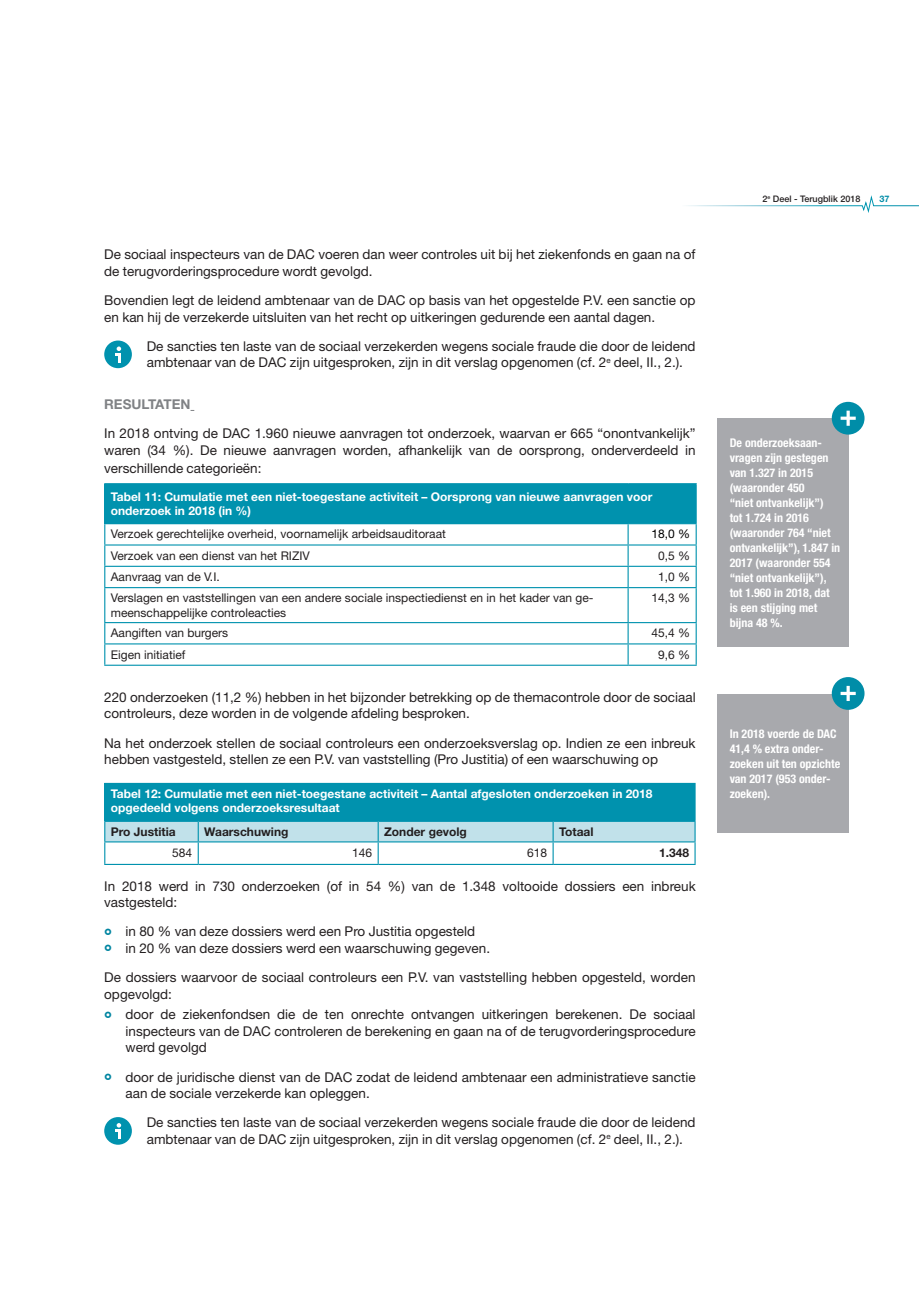
<style>
.page{position:relative;width:919px;height:1289px;background:#fff}
.page>*{position:absolute;margin:0;border:0;box-sizing:border-box;transform-origin:0 0}
.t1{font:13.5px/16.5px "Helvetica Neue LT Std";color:#231f20}
.t2{font:700 13.5px "Helvetica Neue LT Std";color:#808285}
.t3{font:700 condensed 12px/15px "Helvetica Neue LT Std";color:#fff}
.t4{font:12px/14.4px "Helvetica Neue LT Std";color:#231f20}
.t5{font:700 12px/14.4px "Helvetica Neue LT Std";color:#fff}
.t6{font:700 12px "Helvetica Neue LT Std";color:#231f20}
.t7{font:12px "Helvetica Neue LT Std";color:#000}
.t8{font:500 9px "Helvetica Neue LT Std";color:#231f20}
.t9{font:700 9px "Helvetica Neue LT Std";color:#008da8}
</style>
<div class="page">
<svg style="left:688px;top:196px;width:230px;height:17px"></svg>
<div style="left:104px;top:340px;width:28px;height:28px;background:#0092ae;border-radius:50%"></div>
<svg style="left:115px;top:346px;width:7px;height:17px"></svg>
<div style="left:105px;top:483px;width:591px;height:40px;background:#0092ae"></div>
<hr style="left:104px;top:483px;width:524px;height:1px;background:#0092ae">
<hr style="left:104px;top:484px;width:1px;height:39px;background:#0092ae">
<hr style="left:104px;top:523px;width:524px;height:1px;background:#0092ae">
<hr style="left:104px;top:544px;width:524px;height:1px;background:#0092ae">
<hr style="left:104px;top:565px;width:524px;height:2px;background:#0092ae">
<svg style="left:104px;top:524px;width:1px;height:63px"></svg>
<hr style="left:104px;top:587px;width:524px;height:1px;background:#0092ae">
<hr style="left:104px;top:588px;width:1px;height:34px;background:#0092ae">
<hr style="left:104px;top:622px;width:524px;height:1px;background:#0092ae">
<hr style="left:104px;top:643px;width:524px;height:1px;background:#0092ae">
<svg style="left:104px;top:623px;width:1px;height:41px"></svg>
<svg style="left:627px;top:523px;width:69px;height:141px"></svg>
<hr style="left:104px;top:664px;width:524px;height:1px;background:#0092ae">
<hr style="left:628px;top:664px;width:68px;height:1px;background:#0092ae">
<div style="left:105px;top:783px;width:590px;height:38px;background:#0092ae"></div>
<hr style="left:104px;top:782px;width:94px;height:2px;background:#0092ae">
<hr style="left:104px;top:784px;width:1px;height:36px;background:#0092ae">
<hr style="left:198px;top:782px;width:180px;height:2px;background:#0092ae">
<hr style="left:378px;top:782px;width:175px;height:2px;background:#0092ae">
<hr style="left:553px;top:782px;width:142px;height:2px;background:#0092ae">
<hr style="left:104px;top:820px;width:94px;height:1px;background:#0092ae">
<svg style="left:104px;top:821px;width:591px;height:42px"></svg>
<hr style="left:104px;top:863px;width:94px;height:2px;background:#0092ae">
<hr style="left:198px;top:863px;width:180px;height:2px;background:#0092ae">
<hr style="left:378px;top:863px;width:175px;height:2px;background:#0092ae">
<hr style="left:553px;top:863px;width:142px;height:2px;background:#0092ae">
<div style="left:104px;top:1117px;width:28px;height:27px;background:#0092ae;border-radius:50%"></div>
<svg style="left:115px;top:1123px;width:7px;height:16px"></svg>
<div style="left:716px;top:418px;width:132px;height:229px;background:#a8a9ad"></div>
<div style="left:831px;top:402px;width:33px;height:32px;background:#008da8;border-radius:50%"></div>
<svg style="left:840px;top:410px;width:15px;height:16px"></svg>
<div style="left:716px;top:694px;width:132px;height:139px;background:#a8a9ad"></div>
<div style="left:831px;top:677px;width:33px;height:32px;background:#008da8;border-radius:50%"></div>
<svg style="left:840px;top:686px;width:15px;height:15px"></svg>
<p class="t1" style="left:104px;top:246px;width:592px">De sociaal inspecteurs van de DAC voeren dan weer controles uit bij het ziekenfonds en gaan na of de terugvorderingsprocedure wordt gevolgd.</p>
<p class="t1" style="left:104px;top:292px;width:593px">Bovendien legt de leidend ambtenaar van de DAC op basis van het opgestelde P.V. een sanctie op en kan hij de verzekerde uitsluiten van het recht op uitkeringen gedurende een aantal dagen.</p>
<p class="t1" style="left:147px;top:337px;width:550px">De sancties ten laste van de sociaal verzekerden wegens sociale fraude die door de leidend ambtenaar van de DAC zijn uitgesproken, zijn in dit verslag opgenomen (cf. 2<sup>e</sup> deel, II., 2.).</p>
<p class="t2" style="left:104px;top:396px;width:88px">RESULTATEN</p>
<p class="t1" style="left:104px;top:425px;width:593px">In 2018 ontving de DAC 1.960 nieuwe aanvragen tot onderzoek, waarvan er 665 “onontvankelijk” waren (34 %). De nieuwe aanvragen worden, afhankelijk van de oorsprong, onderverdeeld in</p>
<p class="t1" style="left:104px;top:459px;width:159px">verschillende categorieën:</p>
<p class="t5" style="left:111px;top:489px;width:543px">Tabel 11: Cumulatie met een niet-toegestane activiteit – Oorsprong van nieuwe aanvragen voor onderzoek in 2018 (in %)</p>
<p class="t4" style="left:111px;top:526px;width:336px">Verzoek gerechtelijke overheid, voornamelijk arbeidsauditoraat</p>
<p class="t7" style="left:651px;top:527px;width:40px">18,0 %</p>
<p class="t4" style="left:111px;top:548px;width:200px">Verzoek van een dienst van het RIZIV</p>
<p class="t4" style="left:658px;top:548px;width:34px">0,5 %</p>
<p class="t4" style="left:111px;top:569px;width:110px">Aanvraag van de V.I.</p>
<p class="t4" style="left:658px;top:569px;width:34px">1,0 %</p>
<p class="t4" style="left:111px;top:590px;width:484px">Verslagen en vaststellingen van een andere sociale inspectiedienst en in het kader van ge&shy;meenschappelijke controleacties</p>
<p class="t4" style="left:651px;top:590px;width:40px">14,3 %</p>
<p class="t4" style="left:111px;top:625px;width:119px">Aangiften van burgers</p>
<p class="t4" style="left:651px;top:625px;width:40px">45,4 %</p>
<p class="t4" style="left:111px;top:647px;width:76px">Eigen initiatief</p>
<p class="t4" style="left:658px;top:647px;width:34px">9,6 %</p>
<p class="t1" style="left:104px;top:688px;width:593px">220 onderzoeken (11,2 %) hebben in het bijzonder betrekking op de themacontrole door de sociaal controleurs, deze worden in de volgende afdeling besproken.</p>
<p class="t1" style="left:104px;top:734px;width:593px">Na het onderzoek stellen de sociaal controleurs een onderzoeksverslag op. Indien ze een inbreuk hebben vastgesteld, stellen ze een P.V. van vaststelling (Pro Justitia) of een waarschuwing op</p>
<p class="t5" style="left:111px;top:786px;width:543px">Tabel 12: Cumulatie met een niet-toegestane activiteit – Aantal afgesloten onderzoeken in 2018 opgedeeld volgens onderzoeksresultaat</p>
<p class="t6" style="left:111px;top:824px;width:66px">Pro Justitia</p>
<p class="t6" style="left:204px;top:824px;width:86px">Waarschuwing</p>
<p class="t6" style="left:384px;top:824px;width:84px">Zonder gevolg</p>
<p class="t6" style="left:559px;top:824px;width:36px">Totaal</p>
<p class="t4" style="left:172px;top:845px;width:22px">584</p>
<p class="t4" style="left:352px;top:845px;width:22px">146</p>
<p class="t4" style="left:527px;top:845px;width:22px">618</p>
<p class="t6" style="left:659px;top:845px;width:32px">1.348</p>
<p class="t1" style="left:104px;top:877px;width:593px">In 2018 werd in 730 onderzoeken (of in 54 %) van de 1.348 voltooide dossiers een inbreuk vastgesteld:</p>
<p class="t1" style="left:125px;top:923px;width:366px">in 80 % van deze dossiers werd een Pro Justitia opgesteld<br>in 20 % van deze dossiers werd een waarschuwing gegeven.</p>
<p class="t1" style="left:104px;top:968px;width:593px">De dossiers waarvoor de sociaal controleurs een P.V. van vaststelling hebben opgesteld, worden opgevolgd:</p>
<p class="t1" style="left:125px;top:1006px;width:571px;text-align:justify">door de ziekenfondsen die de ten onrechte ontvangen uitkeringen berekenen. De sociaal inspecteurs van de DAC controleren de berekening en gaan na of de terugvorderingsprocedure werd gevolgd</p>
<p class="t1" style="left:125px;top:1068px;width:571px">door de juridische dienst van de DAC zodat de leidend ambtenaar een administratieve sanctie aan de sociale verzekerde kan opleggen.</p>
<p class="t1" style="left:147px;top:1114px;width:550px">De sancties ten laste van de sociaal verzekerden wegens sociale fraude die door de leidend ambtenaar van de DAC zijn uitgesproken, zijn in dit verslag opgenomen (cf. 2<sup>e</sup> deel, II., 2.).</p>
<p class="t8" style="left:762px;top:193px;width:99px">2<sup>e</sup> Deel - Terugblik 2018</p>
<p class="t9" style="left:879px;top:193px;width:12px">37</p>
<p class="t3" style="left:729px;top:435px;width:112px">De onderzoeksaan&shy;vragen zijn gestegen van 1.327 in 2015 (waaronder 450<br>“niet ontvankelijk”)<br>tot 1.724 in 2016 (waaronder 764 “niet ontvankelijk”), 1.847 in<br>2017 (waaronder 554 “niet ontvankelijk”), tot 1.960 in 2018, dat is een stijging met bijna 48 %.</p>
<p class="t3" style="left:729px;top:726px;width:112px">In 2018 voerde de DAC<br>41,4 % extra onder&shy;zoeken uit ten opzichte van 2017 (953 onder&shy;zoeken).</p>
</div>
